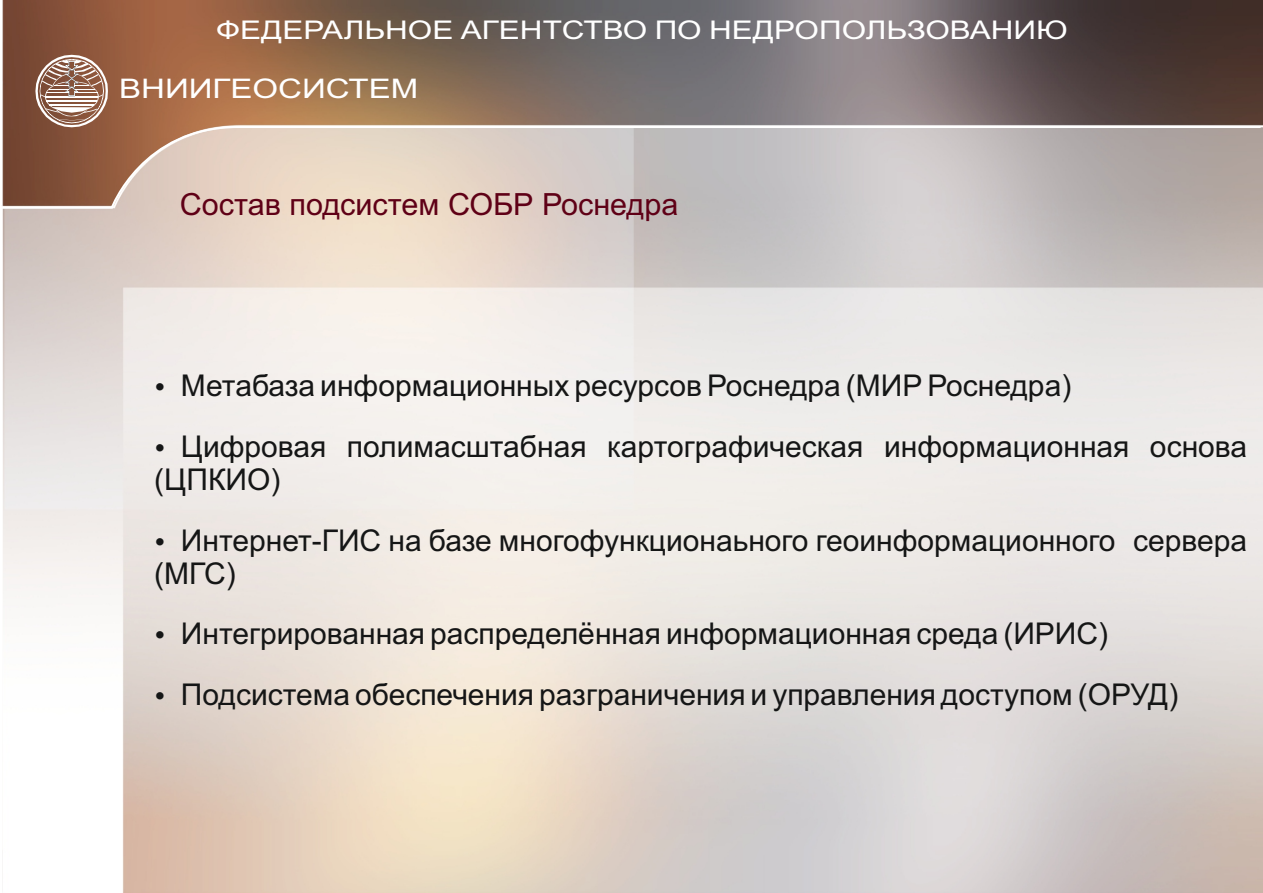
<style>
.page{position:relative;width:1263px;height:893px;background:#fff}
.page>*{position:absolute;margin:0;border:0;box-sizing:border-box;transform-origin:0 0}
.t1{font:30.6px "Arial";color:#5f0016}
.t2{font:30px/60.3px "Arial";color:#151616}
.t3{font:27px "Arial";color:#fff;scale:1.22 1}
.t4{font:25.8px "Arial";color:#fff;scale:1.22 1}
</style>
<div class="page">
<img style="left:2px;top:1px;width:1261px;height:892px">
<svg style="left:2px;top:125px;width:1261px;height:85px;background:#c7b9b1"></svg>
<svg style="left:35px;top:55px;width:73px;height:72px"></svg>
<svg style="left:156px;top:383px;width:8px;height:8px"></svg>
<svg style="left:156px;top:444px;width:8px;height:7px"></svg>
<svg style="left:156px;top:537px;width:8px;height:8px"></svg>
<svg style="left:156px;top:631px;width:8px;height:8px"></svg>
<svg style="left:156px;top:692px;width:8px;height:7px"></svg>
<p class="t4" style="left:216px;top:20px;width:700px">ФЕДЕРАЛЬНОЕ АГЕНТСТВО ПО НЕДРОПОЛЬЗОВАНИЮ</p>
<p class="t3" style="left:119px;top:79px;width:247px">ВНИИГЕОСИСТЕМ</p>
<p class="t1" style="left:180px;top:193px;width:500px">Состав подсистем СОБР Роснедра</p>
<p class="t2" style="left:181px;top:358px;width:1068px">Метабаза информационных ресурсов Роснедра (МИР Роснедра)<br>Цифровая полимасштабная картографическая информационная основа</p>
<p class="t2" style="left:181px;top:452px;width:1068px;text-indent:-27px">(ЦПКИО)<br>Интернет-ГИС на базе многофункционаьного геоинформационного сервера</p>
<p class="t2" style="left:181px;top:546px;width:999px;text-indent:-27px">(МГС)<br>Интегрированная распределённая информационная среда (ИРИС)<br>Подсистема обеспечения разграничения и управления доступом (ОРУД)</p>
</div>
